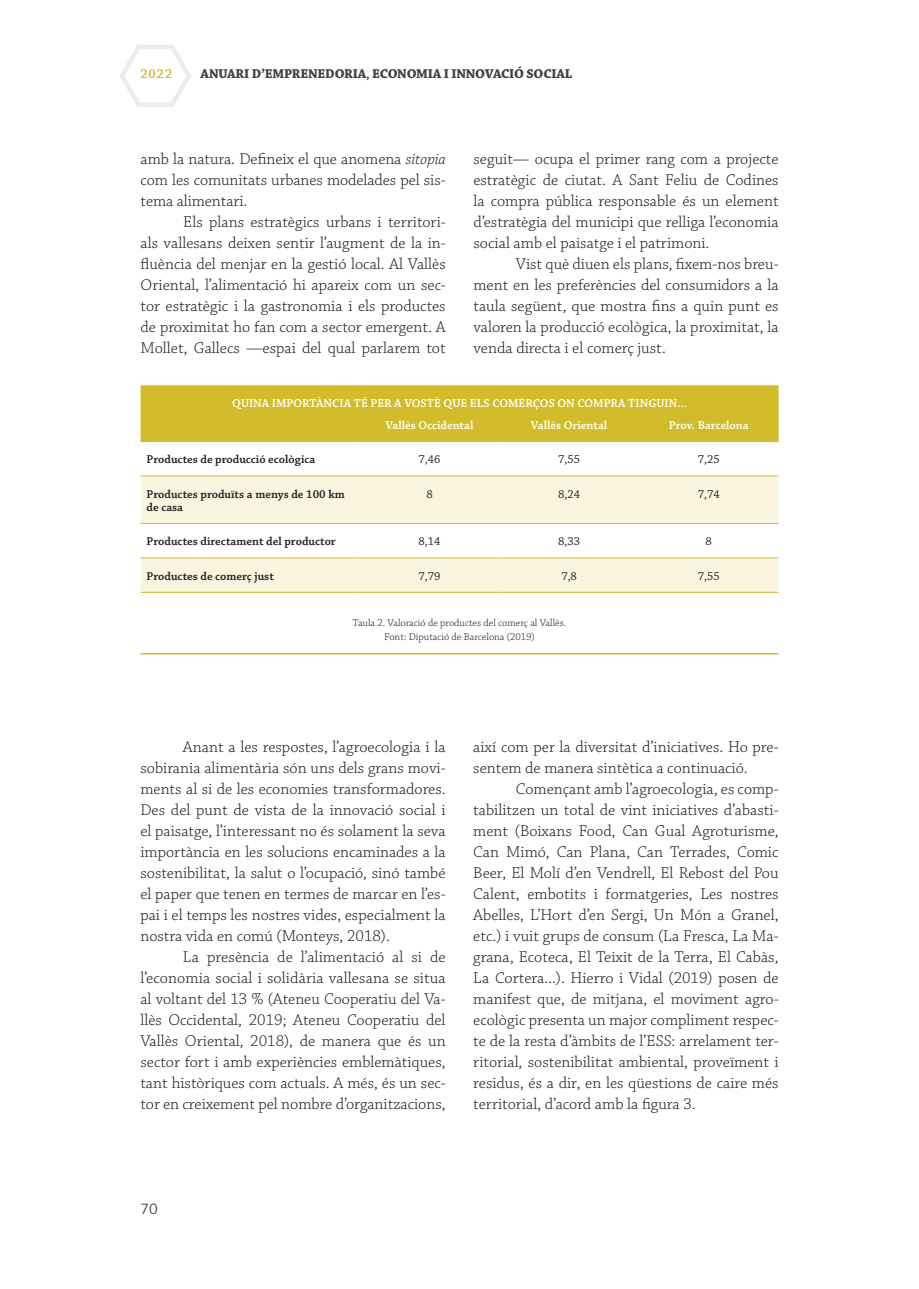
<style>
.page{position:relative;width:919px;height:1289px;background:#fff}
.page>*{position:absolute;margin:0;border:0;box-sizing:border-box;transform-origin:0 0}
.Body{font:300 16.5px/21px "Chaparral Pro";color:#231f20;text-align:justify}
.Body-1er{font:300 16.5px/21px "Chaparral Pro";letter-spacing:-.005em;color:#231f20;text-align:justify}
.t1{font:14.25px "Trade Gothic LT Std";color:#3d4245}
.t2{font:700 13.5px "Chaparral Pro";letter-spacing:-.02em;color:#3d4245}
.t3{font:600 13.5px "Chaparral Pro";color:#d3bc29}
.txt_TaulaEsq{font:600 12px/13.2px "Chaparral Pro";color:#231f20}
.txt_TaulaCap{font:600 12px "Chaparral Pro";color:#fff}
.txt_taule{font:12px "Chaparral Pro";color:#231f20}
.Font{font:300 10.5px/13.5px "Chaparral Pro";color:#231f20;text-align:center}
.s1{font-weight:600}
.s2{font-style:italic}
</style>
<div class="page">
<svg style="left:120px;top:45px;width:71px;height:62px"></svg>
<hr style="left:140px;top:653px;width:638px;height:1px;background:#d3bc29">
<div style="left:141px;top:385px;width:637px;height:56px;background:#d3bc29"></div>
<svg style="left:141px;top:476px;width:637px;height:116px;fill:#faf5de"></svg>
<hr style="left:141px;top:407px;width:218px;height:1px;background:#d3bc29">
<hr style="left:359px;top:407px;width:140px;height:1px;background:#d3bc29">
<hr style="left:499px;top:407px;width:140px;height:1px;background:#d3bc29">
<hr style="left:639px;top:407px;width:139px;height:1px;background:#d3bc29">
<hr style="left:141px;top:441px;width:218px;height:1px;background:#d3bc29">
<hr style="left:359px;top:441px;width:140px;height:1px;background:#d3bc29">
<hr style="left:499px;top:441px;width:140px;height:1px;background:#d3bc29">
<hr style="left:639px;top:441px;width:139px;height:1px;background:#d3bc29">
<hr style="left:141px;top:475px;width:218px;height:1px;background:#d3bc29">
<hr style="left:359px;top:475px;width:140px;height:1px;background:#d3bc29">
<hr style="left:499px;top:475px;width:140px;height:1px;background:#d3bc29">
<hr style="left:639px;top:475px;width:139px;height:1px;background:#d3bc29">
<hr style="left:141px;top:523px;width:218px;height:1px;background:#d3bc29">
<hr style="left:359px;top:523px;width:140px;height:1px;background:#d3bc29">
<hr style="left:499px;top:523px;width:140px;height:1px;background:#d3bc29">
<hr style="left:639px;top:523px;width:139px;height:1px;background:#d3bc29">
<hr style="left:141px;top:557px;width:218px;height:1px;background:#d3bc29">
<hr style="left:359px;top:557px;width:140px;height:1px;background:#d3bc29">
<hr style="left:499px;top:557px;width:140px;height:1px;background:#d3bc29">
<hr style="left:639px;top:557px;width:139px;height:1px;background:#d3bc29">
<hr style="left:141px;top:592px;width:218px;height:1px;background:#d3bc29">
<hr style="left:359px;top:592px;width:140px;height:1px;background:#d3bc29">
<hr style="left:499px;top:592px;width:140px;height:1px;background:#d3bc29">
<hr style="left:639px;top:592px;width:139px;height:1px;background:#d3bc29">
<p class="t3" style="left:140px;top:66px;width:33px">2022</p>
<p class="t2" style="left:200px;top:66px;width:373px">ANUARI D’EMPRENEDORIA<span class="s1">,</span> ECONOMIA I INNOVACIÓ SOCIAL</p>
<p class="Body-1er" style="left:141px;top:149px;width:306px">amb la natura. Defineix el que anomena <span class="s2">sitopia </span>com les comunitats urbanes modelades pel sis&shy;tema alimentari.</p>
<p class="Body" style="left:141px;top:212px;width:306px;text-indent:43px">Els plans estratègics urbans i territori&shy;als vallesans deixen sentir l’augment de la in&shy;fluència del menjar en la gestió local. Al Vallès Oriental, l’alimentació hi apareix com un sec&shy;tor estratègic i la gastronomia i els productes de proximitat ho fan com a sector emergent. A Mollet, Gallecs —espai del qual parlarem tot</p>
<p class="Body" style="left:473px;top:149px;width:307px">seguit— ocupa el primer rang com a projecte estratègic de ciutat. A Sant Feliu de Codines la compra pública responsable és un element d’estratègia del municipi que relliga l’economia social amb el paisatge i el patrimoni.</p>
<p class="Body" style="left:473px;top:254px;width:307px;text-indent:43px">Vist què diuen els plans, fixem-nos breu&shy;ment en les preferències del consumidors a la taula següent, que mostra fins a quin punt es valoren la producció ecològica, la proximitat, la venda directa i el comerç just.</p>
<p class="txt_TaulaCap" style="left:232px;top:396px;width:456px">QUINA IMPORTÀNCIA TÉ PER A VOSTÈ QUE ELS COMERÇOS ON COMPRA TINGUIN...</p>
<p class="txt_TaulaCap" style="left:385px;top:418px;width:89px">Vallès Occidental</p>
<p class="txt_TaulaCap" style="left:531px;top:418px;width:78px">Vallès Oriental</p>
<p class="txt_TaulaCap" style="left:668px;top:418px;width:81px">Prov. Barcelona</p>
<p class="txt_TaulaEsq" style="left:147px;top:453px;width:170px">Productes de producció ecològica</p>
<p class="txt_taule" style="left:418px;top:452px;width:23px">7,46</p>
<p class="txt_taule" style="left:558px;top:452px;width:23px">7,55</p>
<p class="txt_taule" style="left:697px;top:452px;width:23px">7,25</p>
<p class="txt_TaulaEsq" style="left:147px;top:487px;width:200px">Productes produïts a menys de 100 km de casa</p>
<p class="txt_taule" style="left:426px;top:487px;width:8px">8</p>
<p class="txt_taule" style="left:558px;top:487px;width:23px">8,24</p>
<p class="txt_taule" style="left:697px;top:487px;width:23px">7,74</p>
<p class="txt_TaulaEsq" style="left:147px;top:535px;width:191px">Productes directament del productor</p>
<p class="txt_taule" style="left:418px;top:534px;width:23px">8,14</p>
<p class="txt_taule" style="left:558px;top:534px;width:23px">8,33</p>
<p class="txt_taule" style="left:705px;top:534px;width:8px">8</p>
<p class="txt_TaulaEsq" style="left:147px;top:569px;width:129px">Productes de comerç just</p>
<p class="txt_taule" style="left:418px;top:569px;width:23px">7,79</p>
<p class="txt_taule" style="left:561px;top:569px;width:17px">7,8</p>
<p class="txt_taule" style="left:697px;top:569px;width:23px">7,55</p>
<p class="Font" style="left:352px;top:616px;width:215px">Taula 2. Valoració de productes del comerç al Vallès.<br>Font: Diputació de Barcelona (2019)</p>
<p class="Body" style="left:140px;top:737px;width:307px;text-indent:43px">Anant a les respostes, l’agroecologia i la sobirania alimentària són uns dels grans movi&shy;ments al si de les economies transformadores.<br>Des del punt de vista de la innovació social i el paisatge, l’interessant no és solament la seva importància en les solucions encaminades a la sostenibilitat, la salut o l’ocupació, sinó també el paper que tenen en termes de marcar en l’es&shy;pai i el temps les nostres vides, especialment la nostra vida en comú (Monteys, 2018).</p>
<p class="Body" style="left:140px;top:947px;width:307px;text-indent:43px">La presència de l’alimentació al si de l’economia social i solidària vallesana se situa al voltant del 13 % (Ateneu Cooperatiu del Va&shy;llès Occidental, 2019; Ateneu Cooperatiu del Vallès Oriental, 2018), de manera que és un sector fort i amb experiències emblemàtiques, tant històriques com actuals. A més, és un sec&shy;tor en creixement pel nombre d’organitzacions,</p>
<p class="Body" style="left:473px;top:737px;width:307px">així com per la diversitat d’iniciatives. Ho pre&shy;sentem de manera sintètica a continuació.</p>
<p class="Body" style="left:473px;top:779px;width:307px;text-indent:43px">Començant amb l’agroecologia, es comp&shy;tabilitzen un total de vint iniciatives d’abasti&shy;ment (Boixans Food, Can Gual Agroturisme, Can Mimó, Can Plana, Can Terrades, Comic Beer, El Molí d’en Vendrell, El Rebost del Pou Calent, embotits i formatgeries, Les nostres Abelles, L’Hort d’en Sergi, Un Món a Granel, etc.) i vuit grups de consum (La Fresca, La Ma&shy;grana, Ecoteca, El Teixit de la Terra, El Cabàs, La Cortera...). Hierro i Vidal (2019) posen de manifest que, de mitjana, el moviment agro&shy;ecològic presenta un major compliment respec&shy;te de la resta d’àmbits de l’ESS: arrelament ter&shy;ritorial, sostenibilitat ambiental, proveïment i residus, és a dir, en les qüestions de caire més territorial, d’acord amb la figura 3.</p>
<p class="t1" style="left:140px;top:1200px;width:19px">70</p>
</div>
